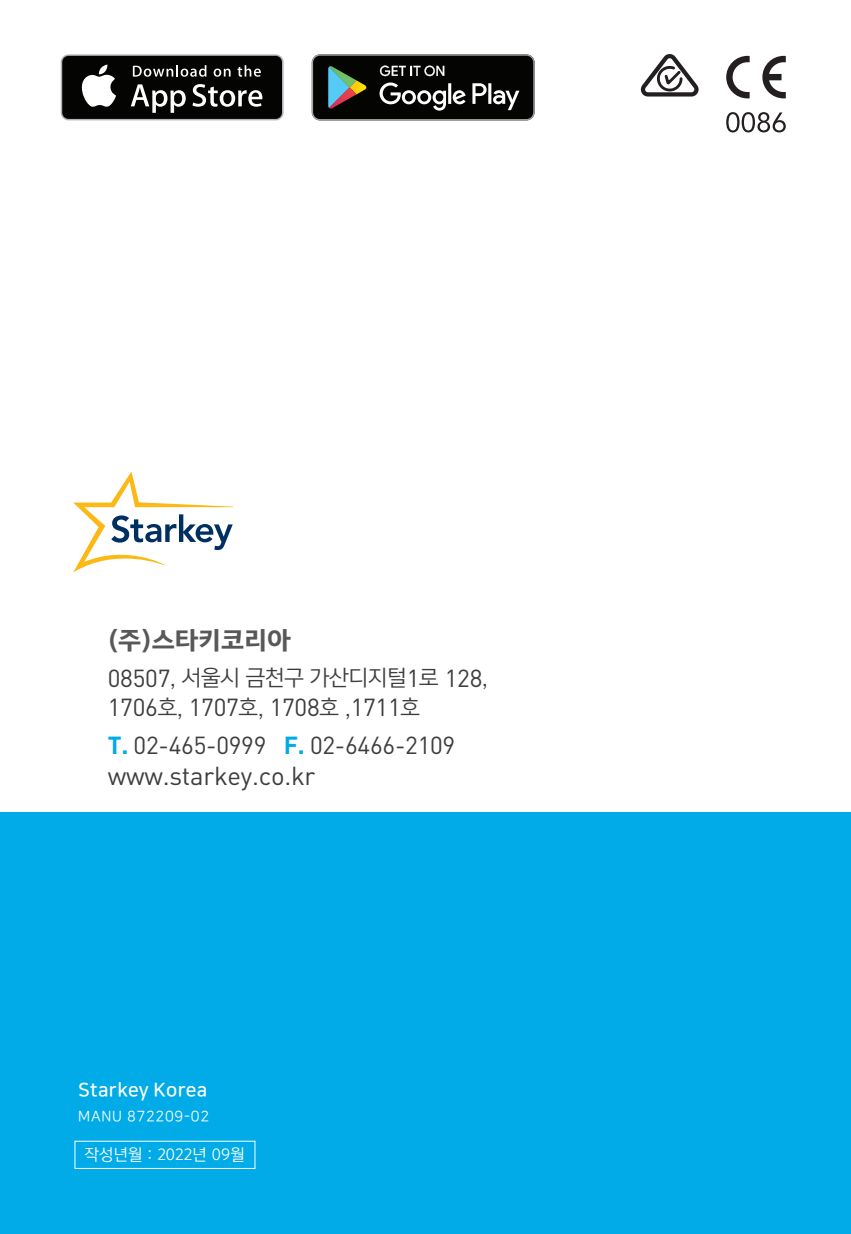
<style>
.page{position:relative;width:851px;height:1234px;background:#fff}
.page>*{position:absolute;margin:0;border:0;box-sizing:border-box;transform-origin:0 0}
.t1{font:25.5px "DINOT";letter-spacing:-.01em;color:#3e3e3f}
.t2{font:24.3px/37.8px "DINOT";letter-spacing:-.01em;color:#3e3e3f}
.t3{font:23.1px "Yoon Gothic Std 780";color:#57585a}
.t4{font:21px "Yoon Gothic Std 740";letter-spacing:-.005em;color:#3e3e3f}
.t5{font:18.9px "Nanum Square B";letter-spacing:.02em;color:#fff}
.t6{font:15.6px "Yoon Gothic Std 740";letter-spacing:.015em;color:#fff}
.t7{font:14.7px "Nanum Square R";letter-spacing:.05em;color:#fff}
.s1{font-family:"DINOT";font-size:24.3px}
.s2{font-family:"Yoon Gothic Std 740";font-size:21px}
.s3{font-weight:700;color:#00abe7}
</style>
<div class="page">
<div style="left:0;top:812px;width:850px;height:421px;background:#00abe7"></div>
<svg style="left:73px;top:471px;width:160px;height:101px"></svg>
<svg style="left:726px;top:56px;width:23px;height:42px"></svg>
<svg style="left:762px;top:56px;width:23px;height:42px"></svg>
<svg style="left:726px;top:112px;width:59px;height:20px"></svg>
<svg style="left:640px;top:54px;width:58px;height:42px"></svg>
<svg style="left:61px;top:54px;width:222px;height:66px"></svg>
<div style="left:62px;top:56px;width:220px;height:63px;background:#040503;border-radius:6px"></div>
<svg style="left:81px;top:65px;width:35px;height:42px"></svg>
<svg style="left:131px;top:84px;width:55px;height:29px"></svg>
<svg style="left:192px;top:84px;width:70px;height:23px"></svg>
<svg style="left:133px;top:65px;width:73px;height:12px"></svg>
<svg style="left:214px;top:69px;width:16px;height:8px"></svg>
<svg style="left:237px;top:65px;width:24px;height:12px"></svg>
<svg style="left:312px;top:54px;width:222px;height:66px;background:#262826"></svg>
<img style="left:356px;top:80px;width:11px;height:14px">
<img style="left:329px;top:66px;width:27px;height:43px">
<p class="t3" style="left:108px;top:622px;width:184px">(주)스타키코리아</p>
<p class="t4" style="left:108px;top:664px;width:381px"><span class="s1">08507</span>, 서울시 금천구 가산디지털<span class="s1">1</span>로 <span class="s1">128</span>,</p>
<p class="t2" style="left:108px;top:687px;width:349px">1706<span class="s2">호,</span> 1707<span class="s2">호,</span> 1708<span class="s2">호 ,</span>1711<span class="s2">호<br></span><span class="s3">T.</span> 02-465-0999 <span class="s3">F.</span> 02-6466-2109</p>
<p class="t1" style="left:108px;top:759px;width:209px">www.starkey.co.kr</p>
<p class="t5" style="left:78px;top:1079px;width:131px">Starkey Korea</p>
<p class="t7" style="left:78px;top:1108px;width:132px">MANU 872209-02</p>
<p class="t6" style="left:85px;top:1144px;width:161px">작성년월 : 2022년 09월</p>
</div>
